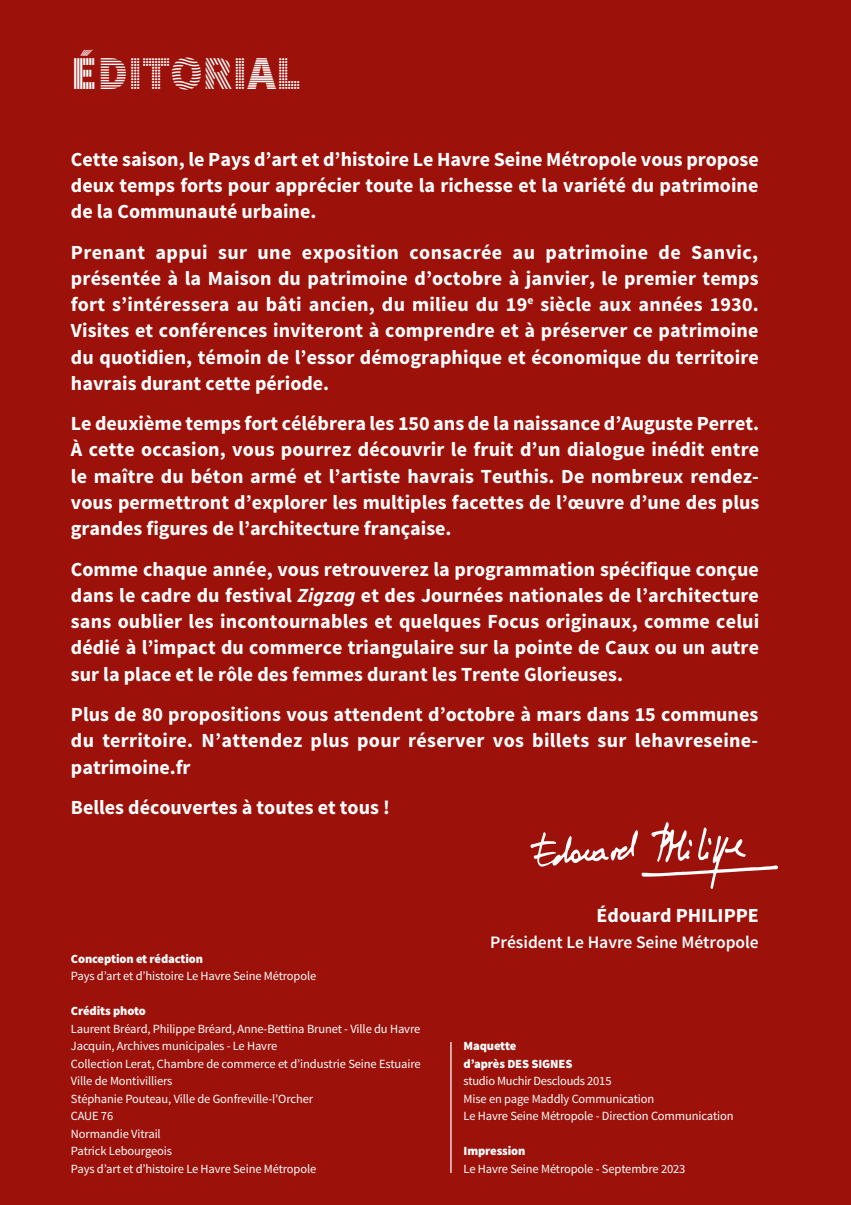
<style>
.page{position:relative;width:851px;height:1205px;background:#fff}
.page>*{position:absolute;margin:0;border:0;box-sizing:border-box;transform-origin:0 0}
.t1{font:47.5px "Source Sans Pro DISPLAY";color:#fff}
.t2{font:700 20px/26.2px "Source Sans Pro";color:#fff;text-align:justify}
.t3{font:600 17.5px "Source Sans Pro";color:#fff}
.t4{font:12.5px/17.5px "Source Sans Pro";letter-spacing:-.01em;color:#fff}
.t5{font:900 12.5px/17.5px "Source Sans Pro";letter-spacing:-.01em;color:#fff}
.s1{font-style:italic}
</style>
<div class="page">
<div style="left:0;top:0;width:850px;height:1205px;background:#9c120b"></div>
<hr style="left:450px;top:1042px;width:1px;height:131px;background:#fff">
<svg style="left:530px;top:822px;width:248px;height:67px"></svg>
<h1 class="t1" style="left:71px;top:48px;width:231px">ÉDITORIAL</h1>
<p class="t2" style="left:71px;top:147px;width:689px">Cette saison, le Pays d’art et d’histoire Le Havre Seine Métropole vous propose deux temps forts pour apprécier toute la richesse et la variété du patrimoine de la Communauté urbaine.</p>
<p class="t2" style="left:71px;top:239px;width:689px">Prenant appui sur une exposition consacrée au patrimoine de Sanvic, présentée à la Maison du patrimoine d’octobre à janvier, le premier temps fort s’intéressera au bâti ancien, du milieu du 19<sup>e</sup> siècle aux années 1930.<br>Visites et conférences inviteront à comprendre et à préserver ce patrimoine du quotidien, témoin de l’essor démographique et économique du territoire havrais durant cette période.</p>
<p class="t2" style="left:71px;top:411px;width:689px">Le deuxième temps fort célébrera les 150 ans de la naissance d’Auguste Perret.<br>À cette occasion, vous pourrez découvrir le fruit d’un dialogue inédit entre le maître du béton armé et l’artiste havrais Teuthis. De nombreux rendez&shy;vous permettront d’explorer les multiples facettes de l’œuvre d’une des plus grandes figures de l’architecture française.</p>
<p class="t2" style="left:71px;top:557px;width:689px">Comme chaque année, vous retrouverez la programmation spécifique conçue dans le cadre du festival <span class="s1">Zigzag</span> et des Journées nationales de l’architecture sans oublier les incontournables et quelques Focus originaux, comme celui dédié à l’impact du commerce triangulaire sur la pointe de Caux ou un autre sur la place et le rôle des femmes durant les Trente Glorieuses.</p>
<p class="t2" style="left:71px;top:702px;width:689px">Plus de 80 propositions vous attendent d’octobre à mars dans 15 communes du territoire. N’attendez plus pour réserver vos billets sur lehavreseine&shy;patrimoine.fr</p>
<p class="t2" style="left:71px;top:795px;width:320px">Belles découvertes à toutes et tous !</p>
<p class="t5" style="left:71px;top:950px;width:134px">Conception et rédaction</p>
<p class="t4" style="left:71px;top:967px;width:247px">Pays d’art et d’histoire Le Havre Seine Métropole</p>
<p class="t5" style="left:71px;top:1003px;width:77px">Crédits photo</p>
<p class="t4" style="left:71px;top:1020px;width:351px">Laurent Bréard, Philippe Bréard, Anne-Bettina Brunet - Ville du Havre Jacquin, Archives municipales - Le Havre<br>Collection Lerat, Chambre de commerce et d’industrie Seine Estuaire Ville de Montivilliers<br>Stéphanie Pouteau, Ville de Gonfreville-l’Orcher<br>CAUE 76<br>Normandie Vitrail<br>Patrick Lebourgeois<br>Pays d’art et d’histoire Le Havre Seine Métropole</p>
<p class="t2" style="left:596px;top:903px;width:164px">Édouard PHILIPPE</p>
<p class="t3" style="left:490px;top:930px;width:270px">Président Le Havre Seine Métropole</p>
<p class="t5" style="left:463px;top:1038px;width:110px">Maquette<br>d’après DES SIGNES</p>
<p class="t4" style="left:463px;top:1072px;width:271px">studio Muchir Desclouds 2015<br>Mise en page Maddly Communication<br>Le Havre Seine Métropole - Direction Communication</p>
<p class="t5" style="left:463px;top:1143px;width:63px">Impression</p>
<p class="t4" style="left:463px;top:1160px;width:223px">Le Havre Seine Métropole - Septembre 2023</p>
</div>
